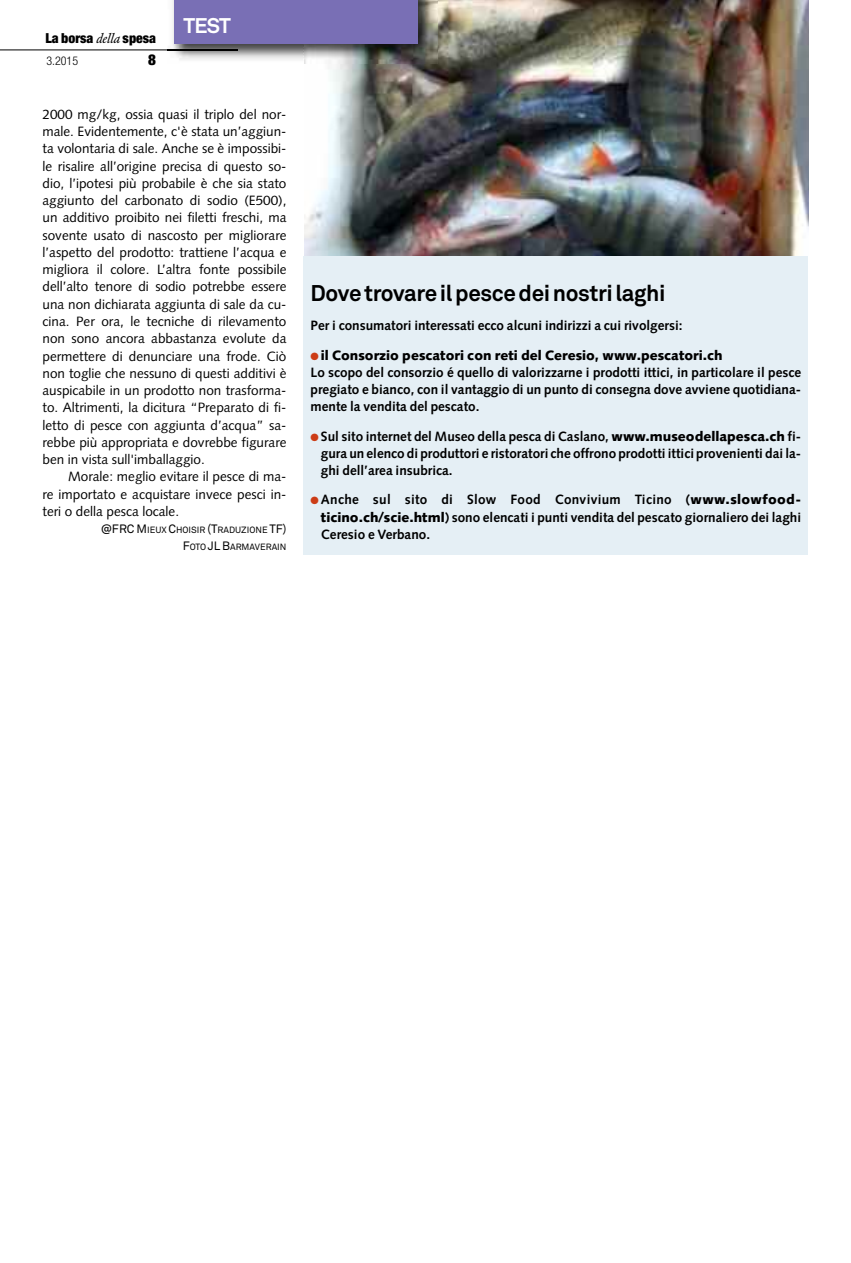
<style>
.page{position:relative;width:851px;height:1263px;background:#fff}
.page>*{position:absolute;margin:0;border:0;box-sizing:border-box;transform-origin:0 0}
.t1{font:700 22.5px "Akkurat Std";letter-spacing:-.015em;color:#000}
.t2{font:700 21px "Akkurat Std";color:#fff}
.t3{font:900 condensed 15px "Helvetica Neue";color:#000}
.t4{font:900 condensed 13.8px "Helvetica Neue";color:#000}
.t5{font:13.5px/17.2px "Syntax";color:#000;text-align:justify}
.t6{font:700 13.5px/17.2px "Syntax";color:#000;text-align:justify}
.t7{font:300 condensed 12px "Helvetica Neue";color:#000}
.t8{font:9px/17.2px "Akkurat Std";color:#000;text-align:right}
.s1{font-family:"Garamond BE";font-weight:400;font-style:italic;font-stretch:normal}
.s2{font-size:12px}
.s3{color:#cc3c16}
.s4{font-weight:900}
</style>
<div class="page">
<div style="left:303px;top:102px;width:505px;height:453px;background:#e5eff5"></div>
<img style="left:304px;top:0;width:504px;height:256px">
<hr style="left:0;top:50px;width:238px;height:1px;background:#000">
<img style="left:168px;top:0;width:135px;height:60px">
<img style="left:303px;top:0;width:135px;height:63px">
<img style="left:168px;top:50px;width:70px;height:1px">
<div style="left:174px;top:0;width:244px;height:44px;background:#796fb5"></div>
<p class="t4" style="left:45px;top:33px;width:112px">La borsa <span class="s1">della</span> spesa</p>
<p class="t7" style="left:46px;top:57px;width:33px">3.2015</p>
<p class="t3" style="left:148px;top:55px;width:9px">8</p>
<h2 class="t2" style="left:183px;top:18px;width:49px">TEST</h2>
<p class="t5" style="left:43px;top:107px;width:245px">2000 mg/kg, ossia quasi il triplo del nor&shy;male. Evidentemente, c'è stata un’aggiun&shy;ta volontaria di sale. Anche se è impossibi&shy;le risalire all’origine precisa di questo so&shy;dio, l’ipotesi più probabile è che sia stato aggiunto del carbonato di sodio (E500), un additivo proibito nei filetti freschi, ma sovente usato di nascosto per migliorare l’aspetto del prodotto: trattiene l’acqua e migliora il colore. L’altra fonte possibile dell’alto tenore di sodio potrebbe essere una non dichiarata aggiunta di sale da cu&shy;cina. Per ora, le tecniche di rilevamento non sono ancora abbastanza evolute da permettere di denunciare una frode. Ciò non toglie che nessuno di questi additivi è auspicabile in un prodotto non trasforma&shy;to. Altrimenti, la dicitura “Preparato di fi&shy;letto di pesce con aggiunta d’acqua” sa&shy;rebbe più appropriata e dovrebbe figurare ben in vista sull'imballaggio.</p>
<p class="t5" style="left:43px;top:469px;width:245px;text-indent:26px">Morale: meglio evitare il pesce di ma&shy;re importato e acquistare invece pesci in&shy;teri o della pesca locale.</p>
<p class="t8" style="left:101px;top:522px;width:187px"><span class="s2">@FRC M</span>IEUX <span class="s2">C</span>HOISIR <span class="s2">(T</span>RADUZIONE <span class="s2">TF)<br>F</span>OTO <span class="s2">JLB</span>ARMAVERAIN</p>
<h1 class="t1" style="left:310px;top:285px;width:356px">Dovetrovareilpescedeinostrilaghi</h1>
<p class="t6" style="left:310px;top:318px;width:373px">Per i consumatori interessati ecco alcuni indirizzi a cui rivolgersi:</p>
<p class="t6" style="left:310px;top:347px;width:492px;text-align:left"><span class="s3">●</span> <span class="s4">il Consorzio pescatori con reti del Ceresio, www.pescatori.ch<br></span>Lo scopo del consorzio é quello di valorizzarne i prodotti ittici, in particolare il pesce pregiato e bianco, con il vantaggio di un punto di consegna dove avviene quotidiana&shy;mente la vendita del pescato.</p>
<p class="t6" style="left:321px;top:428px;width:481px;text-indent:-10px"><span class="s3">●</span> Sul sito internet del Museo della pesca di Caslano, <span class="s4">www.museodellapesca.ch</span> fi&shy;gura un elenco di produttori e ristoratori che offrono prodotti ittici provenienti dai la&shy;ghi dell’area insubrica.</p>
<p class="t6" style="left:321px;top:492px;width:481px;text-indent:-10px"><span class="s3">●</span> Anche sul sito di Slow Food Convivium Ticino (<span class="s4">www.slowfood&shy;ticino.ch/scie.html</span>) sono elencati i punti vendita del pescato giornaliero dei laghi Ceresio e Verbano.</p>
</div>
